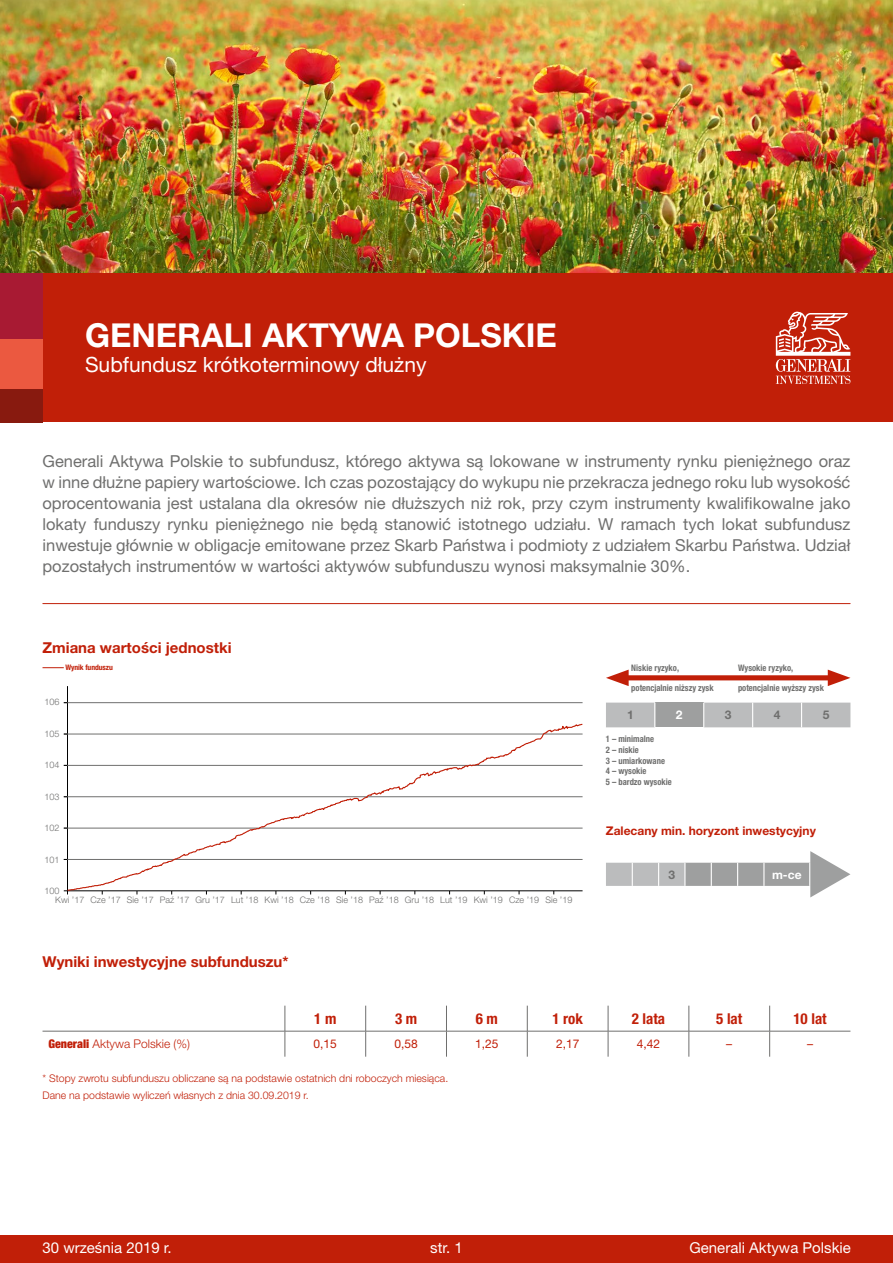
<style>
.page{position:relative;width:893px;height:1263px;background:#fff}
.page>*{position:absolute;margin:0;border:0;box-sizing:border-box;transform-origin:0 0}
.t1{font:700 33px "Helvetica Neue LT Pro";color:#fff}
.t2{font:21px "Helvetica Neue LT Pro";color:#fff}
.t3{font:16.5px/21px "Helvetica Neue LT Pro";color:#6f6f6e;text-align:justify}
.t4{font:700 15px "Helvetica Neue LT Pro";color:#c11f08}
.t5{font:15px "Helvetica Neue LT Pro";color:#fff}
.t6{font:700 condensed 15px "Helvetica Neue LT Pro";color:#c11f08}
.t7{font:700 12px "Helvetica Neue LT Pro";color:#c11f08}
.t8{font:300 12px "Helvetica Neue LT Pro";color:#c11f08}
.t9{font:12px "Helvetica Neue LT Pro";color:#c11f08}
.t10{font:700 12px "Helvetica Neue LT Pro";color:#6f6f6e}
.t11{font:700 12px "Helvetica Neue LT Pro";color:#fff}
.t12{font:300 10.5px/16.5px "Helvetica Neue LT Pro";color:#c11f08}
.t13{font:700 condensed 9px/10.8px "Helvetica Neue LT Pro";color:#6f6f6e;scale:.95 1}
.t14{font:300 9px "Helvetica Neue LT Pro";color:#6f6f6e}
.t15{font:700 condensed 7.65px "Helvetica Neue LT Pro";letter-spacing:-.01em;color:#c11f08}
.s1{font-weight:900;font-stretch:condensed}
</style>
<div class="page">
<svg style="left:43px;top:667px;width:21px;height:1px"></svg>
<hr style="left:43px;top:603px;width:807px;height:1px;background:#c11f08">
<div style="left:619px;top:675px;width:218px;height:5px;background:#c11f08"></div>
<svg style="left:606px;top:670px;width:23px;height:16px"></svg>
<svg style="left:828px;top:670px;width:22px;height:16px"></svg>
<svg style="left:43px;top:1006px;width:807px;height:51px"></svg>
<svg style="left:606px;top:703px;width:244px;height:24px"></svg>
<svg style="left:606px;top:851px;width:244px;height:46px"></svg>
<div style="left:0;top:1235px;width:893px;height:28px;background:#c11f08"></div>
<img style="left:0;top:0;width:893px;height:274px">
<div style="left:42px;top:274px;width:851px;height:148px;background:#c11f08"></div>
<svg style="left:776px;top:311px;width:74px;height:73px"></svg>
<div style="left:0;top:274px;width:43px;height:66px;background:#a81a33"></div>
<div style="left:0;top:340px;width:43px;height:49px;background:#eb5940"></div>
<div style="left:0;top:389px;width:43px;height:33px;background:#881a0f"></div>
<hr style="left:67px;top:686px;width:1px;height:208px;background:#000">
<hr style="left:64px;top:890px;width:519px;height:1px;background:#000">
<hr style="left:64px;top:702px;width:519px;height:1px;background:#6f6f6e">
<svg style="left:67px;top:723px;width:516px;height:168px"></svg>
<h1 class="t1" style="left:85px;top:314px;width:473px">GENERALI AKTYWA POLSKIE</h1>
<p class="t2" style="left:85px;top:352px;width:343px">Subfundusz krótkoterminowy dłużny</p>
<p class="t3" style="left:43px;top:450px;width:809px">Generali Aktywa Polskie to subfundusz, którego aktywa są lokowane w instrumenty rynku pieniężnego oraz w inne dłużne papiery wartościowe. Ich czas pozostający do wykupu nie przekracza jednego roku lub wysokość oprocentowania jest ustalana dla okresów nie dłuższych niż rok, przy czym instrumenty kwalifikowalne jako lokaty funduszy rynku pieniężnego nie będą stanowić istotnego udziału. W ramach tych lokat subfundusz inwestuje głównie w obligacje emitowane przez Skarb Państwa i podmioty z udziałem Skarbu Państwa. Udział pozostałych instrumentów w wartości aktywów subfunduszu wynosi maksymalnie 30%.</p>
<p class="t4" style="left:43px;top:638px;width:191px">Zmiana wartości jednostki</p>
<p class="t15" style="left:65px;top:663px;width:49px">Wynik funduszu</p>
<p class="t14" style="left:45px;top:696px;width:17px">106</p>
<p class="t14" style="left:45px;top:728px;width:17px">105</p>
<p class="t14" style="left:45px;top:760px;width:17px">104</p>
<p class="t14" style="left:45px;top:791px;width:17px">103</p>
<p class="t14" style="left:45px;top:823px;width:17px">102</p>
<p class="t14" style="left:45px;top:854px;width:17px">101</p>
<p class="t14" style="left:45px;top:886px;width:17px">100</p>
<p class="t14" style="left:55px;top:894px;width:519px">Kwi ’17 Cze ’17 Sie ’17 Paź ’17 Gru ’17 Lut ’18 Kwi ’18 Cze ’18 Sie ’18 Paź ’18 Gru ’18 Lut ’19 Kwi ’19 Cze ’19 Sie ’19</p>
<p class="t4" style="left:43px;top:952px;width:248px">Wyniki inwestycyjne subfunduszu*</p>
<p class="t13" style="left:631px;top:662px;width:52px">Niskie ryzyko,</p>
<p class="t13" style="left:631px;top:683px;width:88px">potencjalnie niższy zysk</p>
<p class="t13" style="left:738px;top:683px;width:92px">potencjalnie wyższy zysk</p>
<p class="t13" style="left:738px;top:662px;width:60px">Wysokie ryzyko,</p>
<p class="t10" style="left:627px;top:707px;width:8px">1</p>
<p class="t11" style="left:676px;top:707px;width:8px">2</p>
<p class="t10" style="left:725px;top:707px;width:8px">3</p>
<p class="t10" style="left:774px;top:707px;width:8px">4</p>
<p class="t10" style="left:823px;top:707px;width:8px">5</p>
<p class="t13" style="left:606px;top:733px;width:71px">1 – minimalne<br>2 – niskie<br>3 – umiarkowane<br>4 – wysokie<br>5 – bardzo wysokie</p>
<p class="t7" style="left:606px;top:823px;width:212px">Zalecany min. horyzont inwestycyjny</p>
<p class="t10" style="left:668px;top:867px;width:8px">3</p>
<p class="t11" style="left:772px;top:867px;width:31px">m-ce</p>
<p class="t6" style="left:314px;top:1009px;width:24px">1 m</p>
<p class="t6" style="left:395px;top:1009px;width:24px">3 m</p>
<p class="t6" style="left:476px;top:1009px;width:24px">6 m</p>
<p class="t6" style="left:552px;top:1009px;width:32px">1 rok</p>
<p class="t6" style="left:632px;top:1009px;width:35px">2 lata</p>
<p class="t6" style="left:716px;top:1009px;width:28px">5 lat</p>
<p class="t6" style="left:793px;top:1009px;width:35px">10 lat</p>
<p class="t8" style="left:49px;top:1036px;width:143px"><span class="s1">Generali</span> Aktywa Polskie (%)</p>
<p class="t9" style="left:314px;top:1036px;width:25px">0,15</p>
<p class="t9" style="left:394px;top:1036px;width:25px">0,58</p>
<p class="t9" style="left:475px;top:1036px;width:25px">1,25</p>
<p class="t9" style="left:556px;top:1036px;width:25px">2,17</p>
<p class="t9" style="left:637px;top:1036px;width:25px">4,42</p>
<p class="t9" style="left:726px;top:1036px;width:7px">–</p>
<p class="t9" style="left:807px;top:1036px;width:7px">–</p>
<p class="t12" style="left:43px;top:1070px;width:407px">* Stopy zwrotu subfunduszu obliczane są na podstawie ostatnich dni roboczych miesiąca.<br>Dane na podstawie wyliczeń własnych z dnia 30.09.2019 r.</p>
<p class="t5" style="left:43px;top:1238px;width:131px">30 września 2019 r.</p>
<p class="t5" style="left:430px;top:1238px;width:34px">str. 1</p>
<p class="t5" style="left:689px;top:1238px;width:163px">Generali Aktywa Polskie</p>
</div>
